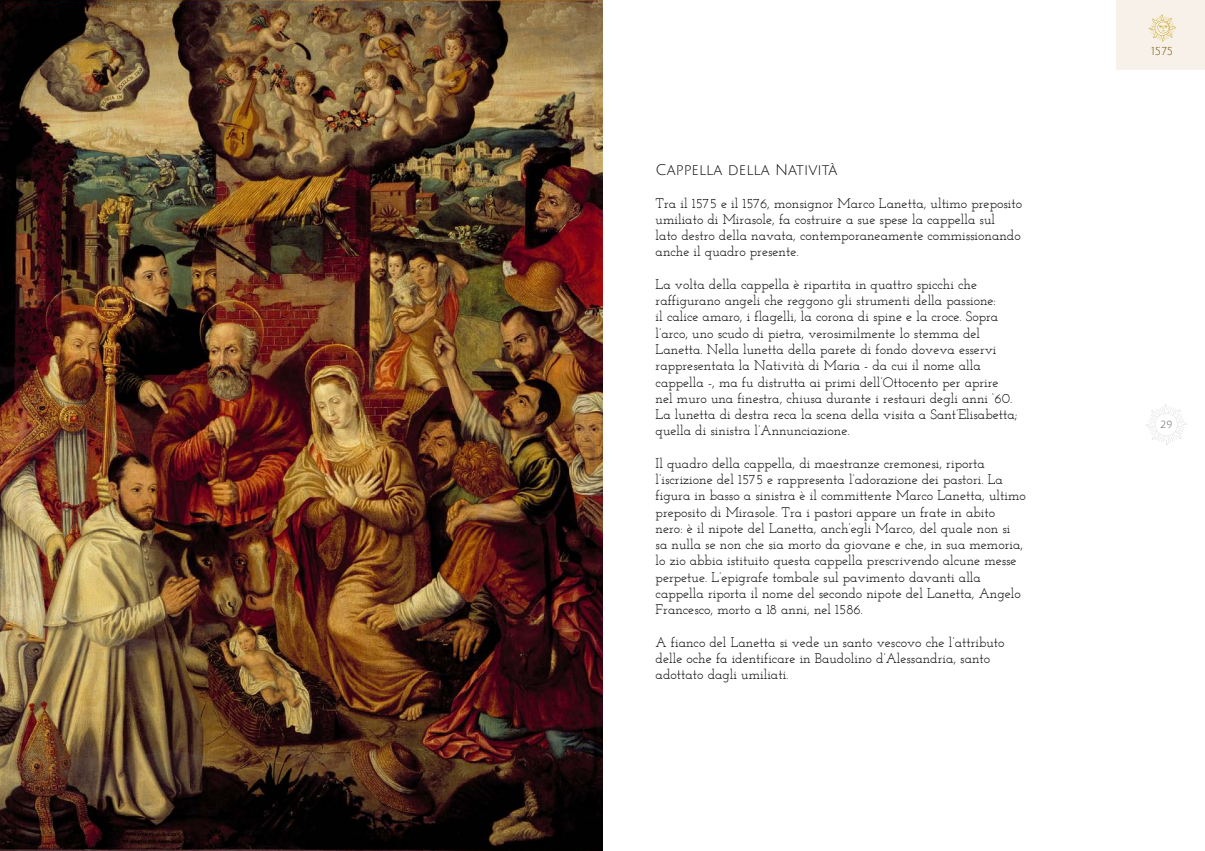
<style>
.page{position:relative;width:1205px;height:851px;background:#fff}
.page>*{position:absolute;margin:0;border:0;box-sizing:border-box;transform-origin:0 0}
.t1{font:15px "Julius Sans One";color:#000}
.t2{font:13.75px/16.2px "Josefin Slab";color:#000}
.t3{font:11.25px "Julius Sans One";color:#754d00}
.t4{font:10px "Julius Sans One";color:#575756}
</style>
<div class="page">
<svg style="left:1146px;top:404px;width:41px;height:41px"></svg>
<img style="left:0;top:0;width:602px;height:850px">
<div style="left:1116px;top:0;width:89px;height:69px;background:#f7f1e9"></div>
<svg style="left:1148px;top:14px;width:28px;height:28px"></svg>
<p class="t1" style="left:656px;top:162px;width:183px">Cappella della Natività</p>
<p class="t2" style="left:656px;top:195px;width:368px">Tra il 1575 e il 1576, monsignor Marco Lanetta, ultimo preposito umiliato di Mirasole, fa costruire a sue spese la cappella sul<br>lato destro della navata, contemporaneamente commissionando anche il quadro presente.</p>
<p class="t2" style="left:656px;top:276px;width:363px">La volta della cappella è ripartita in quattro spicchi che raffigurano angeli che reggono gli strumenti della passione:<br>il calice amaro, i flagelli, la corona di spine e la croce. Sopra l’arco, uno scudo di pietra, verosimilmente lo stemma del Lanetta. Nella lunetta della parete di fondo doveva esservi rappresentata la Natività di Maria - da cui il nome alla cappella -, ma fu distrutta ai primi dell’Ottocento per aprire nel muro una finestra, chiusa durante i restauri degli anni ‘60.<br>La lunetta di destra reca la scena della visita a Sant’Elisabetta; quella di sinistra l’Annunciazione.</p>
<p class="t2" style="left:656px;top:455px;width:372px">Il quadro della cappella, di maestranze cremonesi, riporta l’iscrizione del 1575 e rappresenta l’adorazione dei pastori. La figura in basso a sinistra è il committente Marco Lanetta, ultimo preposito di Mirasole. Tra i pastori appare un frate in abito nero: è il nipote del Lanetta, anch’egli Marco, del quale non si<br>sa nulla se non che sia morto da giovane e che, in sua memoria, lo zio abbia istituito questa cappella prescrivendo alcune messe perpetue. L’epigrafe tombale sul pavimento davanti alla cappella riporta il nome del secondo nipote del Lanetta, Angelo Francesco, morto a 18 anni, nel 1586.</p>
<p class="t2" style="left:656px;top:634px;width:350px">A fianco del Lanetta si vede un santo vescovo che l’attributo delle oche fa identificare in Baudolino d’Alessandria, santo adottato dagli umiliati.</p>
<p class="t3" style="left:1151px;top:45px;width:23px">1575</p>
<p class="t4" style="left:1160px;top:419px;width:14px">29</p>
</div>
